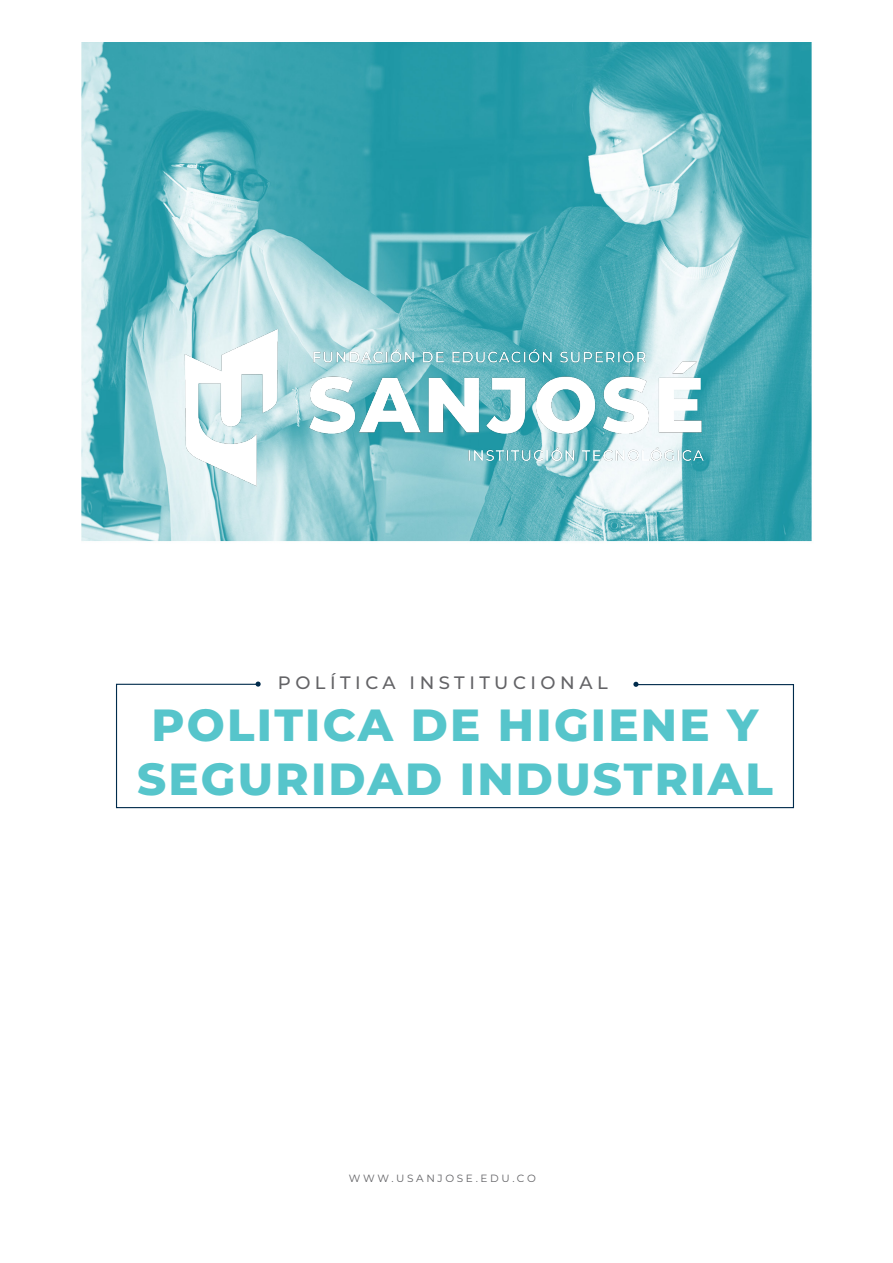
<style>
.page{position:relative;width:893px;height:1263px;background:#fff}
.page>*{position:absolute;margin:0;border:0;box-sizing:border-box;transform-origin:0 0}
.t1{font:800 45px/54px "Montserrat";letter-spacing:.05em;color:#56c5cb;text-align:center}
.t2{font:500 18px "Montserrat";letter-spacing:.25em;color:#636366}
.t3{font:10.5px "Montserrat";letter-spacing:.25em;color:#636366}
</style>
<div class="page">
<img style="left:81px;top:43px;width:731px;height:499px">
<svg style="left:116px;top:683px;width:678px;height:126px"></svg>
<svg style="left:256px;top:681px;width:5px;height:6px"></svg>
<svg style="left:633px;top:682px;width:5px;height:5px"></svg>
<img style="left:172px;top:294px;width:549px;height:214px">
<p class="t2" style="left:278px;top:670px;width:331px">POLÍTICA INSTITUCIONAL</p>
<p class="t1" style="left:137px;top:695px;width:637px">POLITICA DE HIGIENE Y<br>SEGURIDAD INDUSTRIAL</p>
<p class="t3" style="left:349px;top:1170px;width:188px">WWW.USANJOSE.EDU.CO</p>
</div>
